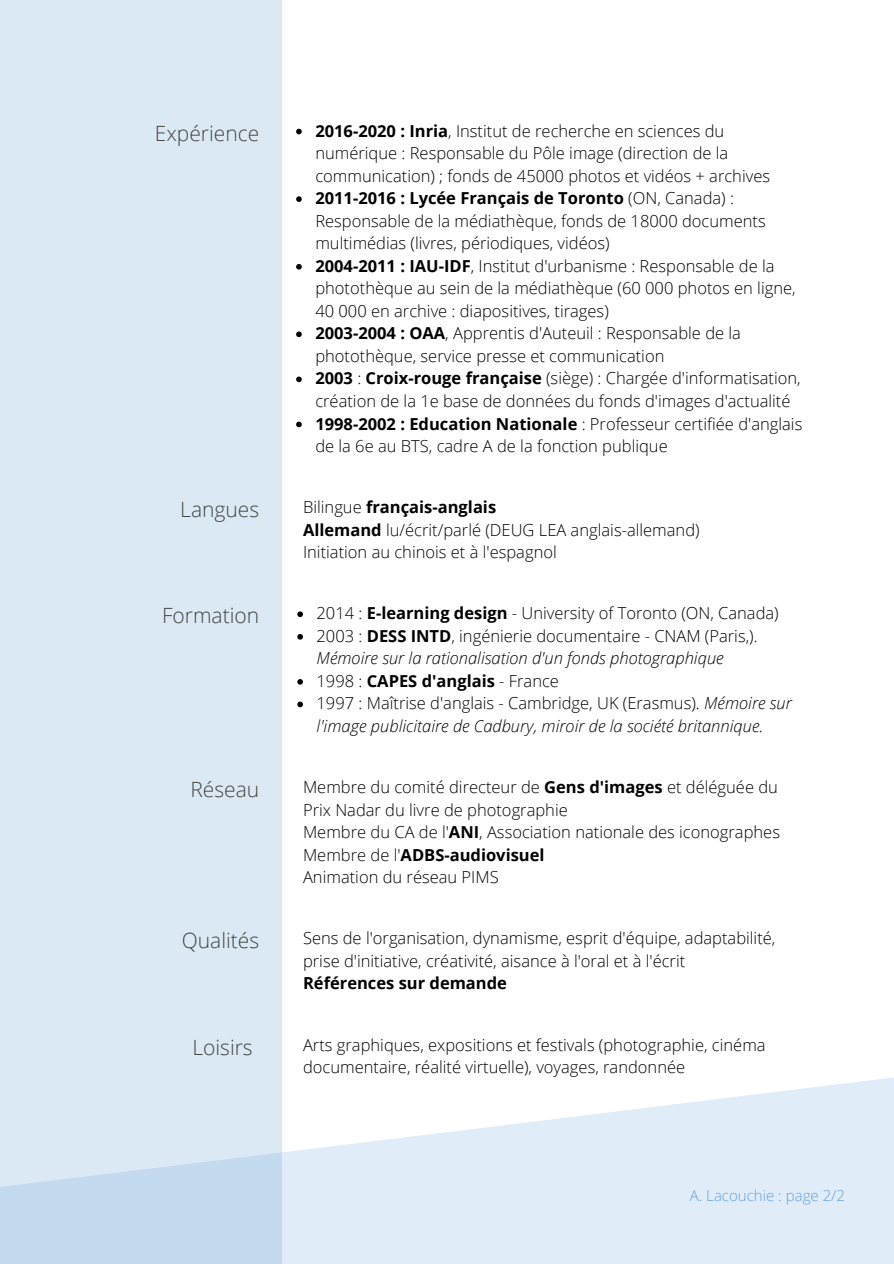
<style>
.page{position:relative;width:894px;height:1264px;background:#fff}
.page>*{position:absolute;margin:0;border:0;box-sizing:border-box;transform-origin:0 0}
.t1{font:300 21px "Open Sans";color:#444440}
.t2{font:300 16.5px/22.5px "Open Sans";color:#000}
.t3{font:italic 300 16.5px/22.5px "Open Sans";color:#000}
.t4{font:700 16.5px "Open Sans";color:#000}
.t5{font:300 15px "Open Sans";color:#66a2d8}
.s1{font-weight:700}
.s2{font-style:normal}
.s3{font-weight:700;font-style:normal}
</style>
<div class="page">
<svg style="left:281px;top:1077px;width:612px;height:186px;fill:#e0ecf7"></svg>
<svg style="left:0;top:0;width:281px;height:1263px;background:#d9e7f4"></svg>
<svg style="left:296px;top:129px;width:6px;height:5px"></svg>
<svg style="left:296px;top:196px;width:6px;height:6px"></svg>
<svg style="left:296px;top:264px;width:6px;height:5px"></svg>
<svg style="left:296px;top:331px;width:6px;height:6px"></svg>
<svg style="left:296px;top:376px;width:6px;height:6px"></svg>
<svg style="left:296px;top:421px;width:6px;height:6px"></svg>
<svg style="left:297px;top:611px;width:6px;height:6px"></svg>
<svg style="left:297px;top:634px;width:6px;height:5px"></svg>
<svg style="left:297px;top:679px;width:6px;height:5px"></svg>
<svg style="left:297px;top:701px;width:6px;height:6px"></svg>
<p class="t1" style="left:155px;top:118px;width:106px">Expérience</p>
<p class="t2" style="left:315px;top:119px;width:488px"><span class="s1">2016-2020 : Inria</span>, Institut de recherche en sciences du numérique : Responsable du Pôle image (direction de la communication) ; fonds de 45000 photos et vidéos + archives <span class="s1">2011-2016 : Lycée Français de Toronto</span> (ON, Canada) :<br>Responsable de la médiathèque, fonds de 18000 documents multimédias (livres, périodiques, vidéos)<br><span class="s1">2004-2011 : IAU-IDF</span>, Institut d'urbanisme : Responsable de la photothèque au sein de la médiathèque (60 000 photos en ligne, 40 000 en archive : diapositives, tirages)<br><span class="s1">2003-2004 : OAA</span>, Apprentis d'Auteuil : Responsable de la photothèque, service presse et communication<br><span class="s1">2003</span> : <span class="s1">Croix-rouge française</span> (siège) : Chargée d'informatisation, création de la 1e base de données du fonds d'images d'actualité <span class="s1">1998-2002 : Education Nationale</span> : Professeur certifiée d'anglais de la 6e au BTS, cadre A de la fonction publique</p>
<p class="t1" style="left:180px;top:495px;width:80px">Langues</p>
<p class="t2" style="left:303px;top:495px;width:398px">Bilingue <span class="s1">français-anglais<br>Allemand</span> lu/écrit/parlé (DEUG LEA anglais-allemand)<br>Initiation au chinois et à l'espagnol</p>
<p class="t1" style="left:162px;top:601px;width:99px">Formation</p>
<p class="t2" style="left:316px;top:601px;width:463px">2014 : <span class="s1">E-learning design</span> - University of Toronto (ON, Canada)<br>2003 : <span class="s1">DESS INTD</span>, ingénierie documentaire - CNAM (Paris,).</p>
<p class="t3" style="left:316px;top:669px;width:476px"><span class="s2">1998 :</span> <span class="s3">CAPES d'anglais</span> <span class="s2">- France<br>1997 : Maîtrise d'anglais - Cambridge, UK (Erasmus).</span> Mémoire sur l'image publicitaire de Cadbury, miroir de la société britannique.</p>
<p class="t3" style="left:316px;top:646px;width:408px">Mémoire sur la rationalisation d'un fonds photographique</p>
<p class="t1" style="left:190px;top:774px;width:70px">Réseau</p>
<p class="t2" style="left:303px;top:775px;width:478px">Membre du comité directeur de <span class="s1">Gens d'images</span> et déléguée du Prix Nadar du livre de photographie<br>Membre du CA de l'<span class="s1">ANI</span>, Association nationale des iconographes Membre de l'<span class="s1">ADBS-audiovisuel<br></span>Animation du réseau PIMS</p>
<p class="t1" style="left:182px;top:926px;width:79px">Qualités</p>
<p class="t2" style="left:303px;top:926px;width:474px">Sens de l'organisation, dynamisme, esprit d'équipe, adaptabilité, prise d'initiative, créativité, aisance à l'oral et à l'écrit</p>
<p class="t4" style="left:303px;top:971px;width:205px">Références sur demande</p>
<p class="t1" style="left:192px;top:1032px;width:62px">Loisirs</p>
<p class="t2" style="left:303px;top:1032px;width:464px">Arts graphiques, expositions et festivals (photographie, cinéma documentaire, réalité virtuelle), voyages, randonnée</p>
<p class="t5" style="left:689px;top:1185px;width:156px">A. Lacouchie : page 2/2</p>
</div>
